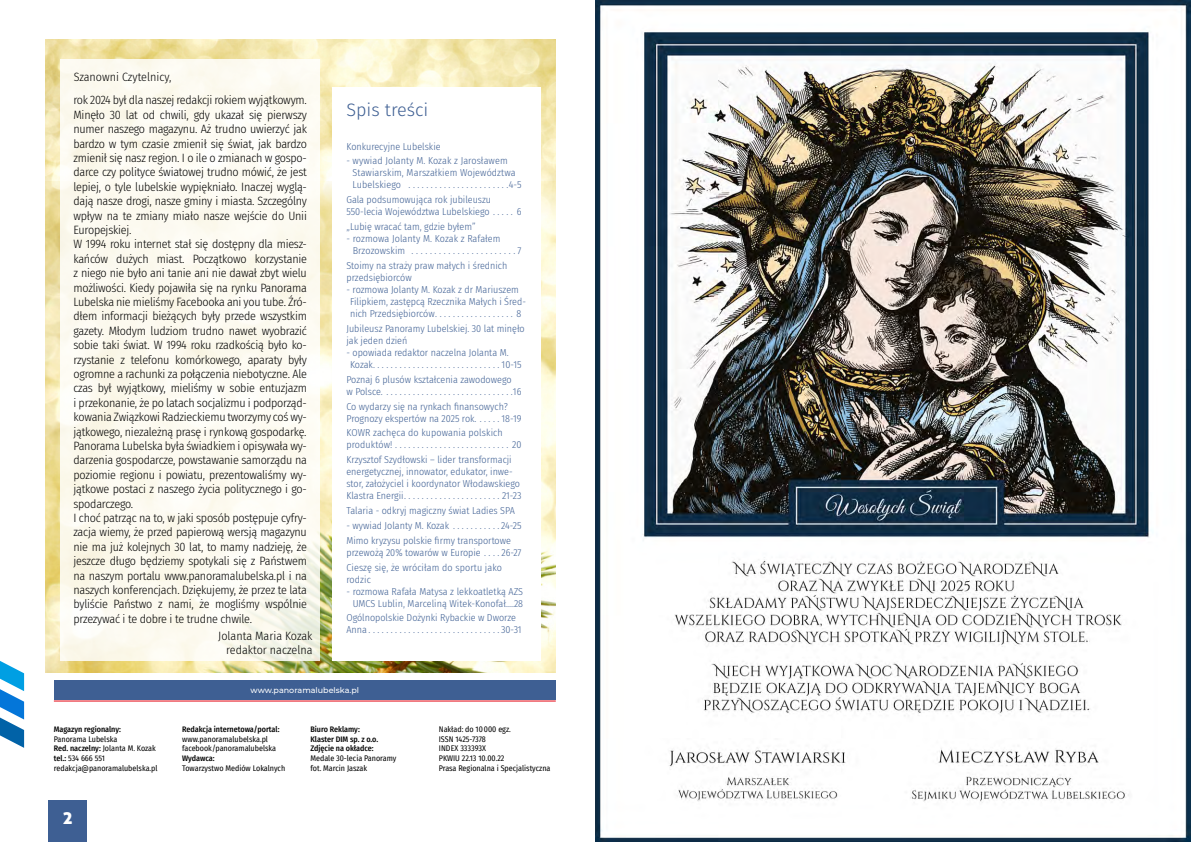
<style>
.page{position:relative;width:1191px;height:842px;background:#fff}
.page>*{position:absolute;margin:0;border:0;box-sizing:border-box;transform-origin:0 0}
.t1{font:300 18px "Fira Sans";color:#3e5f93}
.t2{font:18px "Aller Display";color:#fff}
.t3{font:300 12px/14.4px "Fira Sans Condensed";letter-spacing:-.02em;color:#000}
.t4{font:300 12px/14.4px "Fira Sans Condensed";color:#000;text-align:right}
.t5{font:300 10px/12px "Fira Sans Condensed";color:#3e5f93}
.t6{font:8px/9.6px "Fira Sans Condensed";color:#000}
.t7{font:500 8px/9.6px "Fira Sans Condensed";color:#000}
.t8{font:500 8px "Montserrat";color:#fff}
.s1{font-weight:500}
</style>
<div class="page">
<div style="left:48px;top:800px;width:39px;height:42px;background:#3e5f93"></div>
<img style="left:45px;top:237px;width:511px;height:435px">
<img style="left:45px;top:39px;width:511px;height:198px">
<div style="left:60px;top:60px;width:259px;height:601px;background:#fdfaf1"></div>
<svg style="left:0;top:661px;width:24px;height:87px"></svg>
<div style="left:332px;top:88px;width:208px;height:573px;background:#fff"></div>
<div style="left:54px;top:680px;width:502px;height:20px;background:#3e5f93"></div>
<hr style="left:54px;top:700px;width:502px;height:1px;background:#e30613">
<img style="left:595px;top:0;width:596px;height:842px">
<p class="t4" style="left:74px;top:69px;width:99px">Szanowni Czytelnicy,</p>
<p class="t3" style="left:73px;top:93px;width:235px">rok 2024 był dla naszej redakcji rokiem wyjątkowym.<br>Minęło 30 lat od chwili, gdy ukazał się pierwszy numer naszego magazynu. Aż trudno uwierzyć jak bardzo w tym czasie zmienił się świat, jak bardzo zmienił się nasz region. I o ile o zmianach w gospo&shy;darce czy polityce światowej trudno mówić, że jest lepiej, o tyle lubelskie wypiękniało. Inaczej wyglą&shy;dają nasze drogi, nasze gminy i miasta. Szczególny wpływ na te zmiany miało nasze wejście do Unii Europejskiej.<br>W 1994 roku internet stał się dostępny dla miesz&shy;kańców dużych miast. Początkowo korzystanie z niego nie było ani tanie ani nie dawał zbyt wielu możliwości. Kiedy pojawiła się na rynku Panorama Lubelska nie mieliśmy Facebooka ani you tube. Źró&shy;dłem informacji bieżących były przede wszystkim gazety. Młodym ludziom trudno nawet wyobrazić sobie taki świat. W 1994 roku rzadkością było ko&shy;rzystanie z telefonu komórkowego, aparaty były ogromne a rachunki za połączenia niebotyczne. Ale czas był wyjątkowy, mieliśmy w sobie entuzjazm i przekonanie, że po latach socjalizmu i podporząd&shy;kowania Związkowi Radzieckiemu tworzymy coś wy&shy;jątkowego, niezależną prasę i rynkową gospodarkę.<br>Panorama Lubelska była świadkiem i opisywała wy&shy;darzenia gospodarcze, powstawanie samorządu na poziomie regionu i powiatu, prezentowaliśmy wy&shy;jątkowe postaci z naszego życia politycznego i go&shy;spodarczego.<br>I choć patrząc na to, w jaki sposób postępuje cyfry&shy;zacja wiemy, że przed papierową wersją magazynu nie ma już kolejnych 30 lat, to mamy nadzieję, że jeszcze długo będziemy spotykali się z Państwem na naszym portalu www.panoramalubelska.pl i na naszych konferencjach. Dziękujemy, że przez te lata byliście Państwo z nami, że mogliśmy wspólnie przezywać i te dobre i te trudne chwile.</p>
<h1 class="t1" style="left:346px;top:97px;width:84px">Spis treści</h1>
<p class="t5" style="left:346px;top:140px;width:96px">Konkurecyjne Lubelskie</p>
<p class="t5" style="left:352px;top:155px;width:165px;text-indent:-6px">- wywiad Jolanty M. Kozak z Jarosławem<br>Stawiarskim, Marszałkiem Województwa<br>Lubelskiego .......................</p>
<p class="t5" style="left:509px;top:179px;width:14px">4-5</p>
<p class="t5" style="left:346px;top:194px;width:148px">Gala podsumowująca rok jubileuszu<br>550-lecia Województwa Lubelskiego......</p>
<p class="t5" style="left:517px;top:206px;width:6px">6</p>
<p class="t5" style="left:346px;top:221px;width:131px">„Lubię wracać tam, gdzie byłem”</p>
<p class="t5" style="left:353px;top:233px;width:149px;text-indent:-6px">- rozmowa Jolanty M. Kozak z Rafałem<br>Brzozowskim .......................</p>
<p class="t5" style="left:517px;top:245px;width:5px">7</p>
<p class="t5" style="left:346px;top:259px;width:162px">Stoimy na straży praw małych i średnich przedsiębiorców</p>
<p class="t5" style="left:350px;top:283px;width:177px;text-indent:-4px">- rozmowa Jolanty M. Kozak z dr Mariuszem<br>Filipkiem, zastępcą Rzecznika Małych i Śred&shy;nich Przedsiębiorców...................</p>
<p class="t5" style="left:346px;top:306px;width:180px;line-height:14.8px;text-indent:170px">8<br>Jubileusz Panoramy Lubelskiej. 30 lat minęło</p>
<p class="t5" style="left:346px;top:334px;width:62px">jak jeden dzień</p>
<p class="t5" style="left:350px;top:346px;width:160px;text-indent:-4px">- opowiada redaktor naczelna Jolanta M.<br>Kozak.............................</p>
<p class="t5" style="left:346px;top:357px;width:176px;line-height:14.8px;text-indent:155px">10-15<br>Poznaj 6 plusów kształcenia zawodowego</p>
<p class="t5" style="left:346px;top:385px;width:41px">w Polsce..............................</p>
<p class="t5" style="left:513px;top:385px;width:10px">16</p>
<p class="t5" style="left:346px;top:400px;width:163px">Co wydarzy się na rynkach finansowych?<br>Prognozy ekspertów na 2025 rok......</p>
<p class="t5" style="left:346px;top:411px;width:176px;line-height:14.8px;text-indent:155px">18-19<br>KOWR zachęca do kupowania polskich</p>
<p class="t5" style="left:346px;top:439px;width:52px">produktów! ...........................</p>
<p class="t5" style="left:512px;top:439px;width:11px">20</p>
<p class="t5" style="left:346px;top:454px;width:175px">Krzysztof Szydłowski – lider transformacji energetycznej, innowator, edukator, inwe&shy;stor, założyciel i koordynator Włodawskiego Klastra Energii.......................</p>
<p class="t5" style="left:346px;top:488px;width:176px;line-height:14.8px;text-indent:156px">21-23<br>Talaria - odkryj magiczny świat Ladies SPA</p>
<p class="t5" style="left:346px;top:519px;width:108px">- wywiad Jolanty M. Kozak...........</p>
<p class="t5" style="left:346px;top:518px;width:176px;line-height:14.8px;text-indent:155px">24-25<br>Mimo kryzysu polskie firmy transportowe</p>
<p class="t5" style="left:346px;top:546px;width:139px">przewożą 20% towarów w Europie....</p>
<p class="t5" style="left:346px;top:545px;width:176px;line-height:14.8px;text-indent:155px">26-27<br>Cieszę się, że wróciłam do sportu jako</p>
<p class="t5" style="left:346px;top:573px;width:26px">rodzic</p>
<p class="t5" style="left:346px;top:585px;width:178px;text-align:right">- rozmowa Rafała Matysa z lekkoatletką AZS<br>UMCS Lublin, Marceliną Witek-Konofał....28</p>
<p class="t5" style="left:346px;top:612px;width:171px">Ogólnopolskie Dożynki Rybackie w Dworze<br>Anna ..............................</p>
<p class="t5" style="left:501px;top:624px;width:22px">30-31</p>
<p class="t4" style="left:218px;top:628px;width:96px">Jolanta Maria Kozak redaktor naczelna</p>
<p class="t8" style="left:251px;top:684px;width:110px">www.panoramalubelska.pl</p>
<p class="t7" style="left:54px;top:724px;width:69px">Magazyn regionalny:</p>
<p class="t6" style="left:54px;top:734px;width:105px">Panorama Lubelska<br><span class="s1">Red. naczelny:</span> Jolanta M. Kozak <span class="s1">tel.:</span> 534 666 551 redakcja@panoramalubelska.pl</p>
<h1 class="t2" style="left:63px;top:806px;width:11px">2</h1>
<p class="t7" style="left:182px;top:724px;width:99px">Redakcja internetowa/portal:</p>
<p class="t6" style="left:182px;top:734px;width:95px">www.panoramalubelska.pl facebook/panoramalubelska</p>
<p class="t7" style="left:182px;top:753px;width:34px">Wydawca:</p>
<p class="t6" style="left:182px;top:763px;width:105px">Towarzystwo Mediów Lokalnych</p>
<p class="t7" style="left:310px;top:724px;width:69px">Biuro Reklamy:<br>Klaster DIM sp. z o.o.<br>Zdjęcie na okładce:</p>
<p class="t6" style="left:310px;top:753px;width:87px">Medale 30-lecia Panoramy fot. Marcin Jaszak</p>
<p class="t6" style="left:439px;top:724px;width:113px">Nakład: do 10000 egz.<br>ISSN 1425-7378<br>in dex 333393X<br>PKWIU 22.13 10.00.22<br>Prasa Regionalna i Specjalistyczna</p>
</div>
